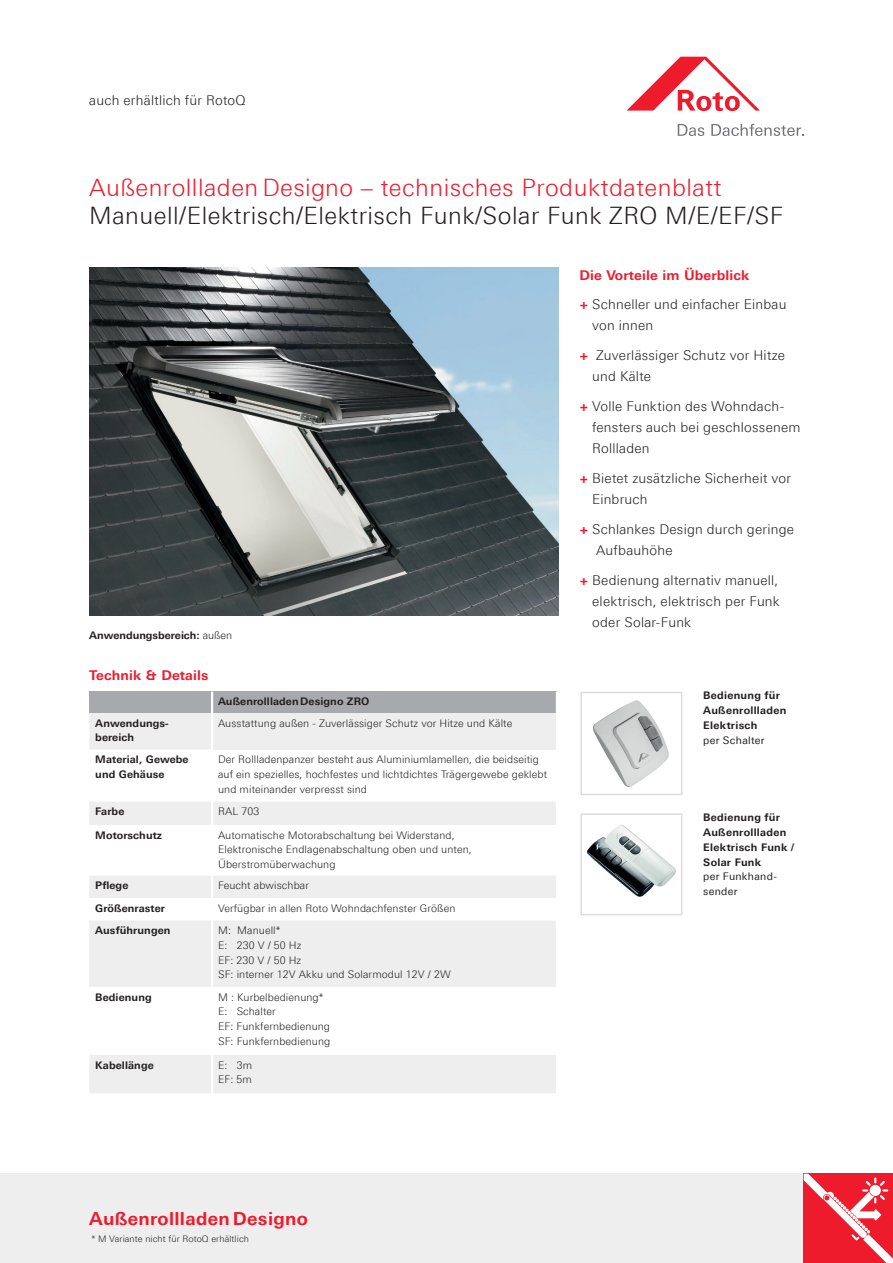
<style>
.page{position:relative;width:893px;height:1263px;background:#fff}
.page>*{position:absolute;margin:0;border:0;box-sizing:border-box;transform-origin:0 0}
.t1{font:300 24px "LT Univers Basic";letter-spacing:.02em;color:#231f20}
.t2{font:300 24px "LT Univers Basic";letter-spacing:.02em;color:#ee1b2d}
.t3{font:700 18px "LT Univers Basic";letter-spacing:.02em;color:#ee1b2d}
.t4{font:300 13.5px/21px "LT Univers Basic";letter-spacing:.02em;color:#231f20}
.t5{font:700 13.5px "LT Univers Basic";letter-spacing:.01em;color:#ee1b2d}
.t6{font:300 10.5px/14.9px "LT Univers Basic";letter-spacing:.01em;color:#231f20}
.t7{font:700 10.5px/14.9px "LT Univers Basic";letter-spacing:.01em;color:#231f20}
.t8{font:10.5px/14.9px "LT Univers Basic";letter-spacing:.03em;color:#231f20}
.t9{font:300 9px "LT Univers Basic";letter-spacing:.01em;color:#231f20}
.s1{font-weight:300}
.s2{font-weight:700;color:#ee1b2d}
</style>
<div class="page">
<div style="left:0;top:1174px;width:804px;height:89px;background:#eeeeef"></div>
<div style="left:89px;top:692px;width:123px;height:21px;background:#a8a9ad"></div>
<div style="left:212px;top:692px;width:345px;height:21px;background:#a8a9ad"></div>
<svg style="left:89px;top:713px;width:467px;height:380px"></svg>
<div style="left:212px;top:713px;width:345px;height:36px;background:#eeeeef"></div>
<svg style="left:89px;top:898px;width:467px;height:157px"></svg>
<hr style="left:211px;top:692px;width:2px;height:21px;background:#fff">
<hr style="left:556px;top:692px;width:2px;height:21px;background:#fff">
<hr style="left:211px;top:713px;width:2px;height:36px;background:#fff">
<hr style="left:556px;top:713px;width:2px;height:36px;background:#fff">
<hr style="left:211px;top:749px;width:2px;height:52px;background:#fff">
<hr style="left:211px;top:801px;width:2px;height:24px;background:#fff">
<hr style="left:211px;top:825px;width:2px;height:51px;background:#fff">
<hr style="left:211px;top:876px;width:2px;height:22px;background:#fff">
<hr style="left:211px;top:898px;width:2px;height:22px;background:#fff">
<hr style="left:211px;top:987px;width:2px;height:68px;background:#fff">
<hr style="left:211px;top:920px;width:2px;height:67px;background:#fff">
<hr style="left:211px;top:1055px;width:2px;height:38px;background:#fff">
<img style="left:89px;top:268px;width:469px;height:348px">
<img style="left:586px;top:825px;width:90px;height:72px">
<div style="left:580px;top:813px;width:102px;height:102px;border:2px solid #dcdddf"></div>
<img style="left:593px;top:700px;width:76px;height:87px">
<div style="left:580px;top:692px;width:102px;height:103px;border:2px solid #dcdddf"></div>
<svg style="left:804px;top:1174px;width:89px;height:89px"></svg>
<svg style="left:626px;top:57px;width:134px;height:54px"></svg>
<svg style="left:678px;top:124px;width:26px;height:12px"></svg>
<svg style="left:711px;top:124px;width:93px;height:12px"></svg>
<p class="t4" style="left:89px;top:90px;width:158px">auch erhältlich für RotoQ</p>
<h1 class="t2" style="left:89px;top:173px;width:634px">Außenrollladen Designo – technisches Produktdatenblatt</h1>
<h1 class="t1" style="left:89px;top:202px;width:695px">Manuell/Elektrisch/Elektrisch Funk/Solar Funk ZRO M/E/EF/SF</h1>
<p class="t7" style="left:89px;top:628px;width:144px">Anwendungsbereich: <span class="s1">außen</span></p>
<p class="t5" style="left:89px;top:667px;width:121px">Technik &amp; Details</p>
<p class="t7" style="left:218px;top:694px;width:153px">AußenrollladenDesigno ZRO</p>
<p class="t7" style="left:95px;top:715px;width:75px">Anwendungs&shy;bereich</p>
<p class="t6" style="left:218px;top:715px;width:296px">Ausstattung außen - Zuverlässiger Schutz vor Hitze und Kälte</p>
<p class="t7" style="left:95px;top:752px;width:95px">Material, Gewebe und Gehäuse</p>
<p class="t6" style="left:218px;top:752px;width:331px">Der Rollladenpanzer besteht aus Aluminiumlamellen, die beidseitig auf ein spezielles, hochfestes und lichtdichtes Trägergewebe geklebt und miteinander verpresst sind</p>
<p class="t7" style="left:95px;top:804px;width:31px">Farbe</p>
<p class="t6" style="left:218px;top:804px;width:43px">RAL 703</p>
<p class="t7" style="left:95px;top:827px;width:68px">Motorschutz</p>
<p class="t6" style="left:218px;top:827px;width:255px">Automatische Motorabschaltung bei Widerstand,<br>Elektronische Endlagenabschaltung oben und unten,<br>Überstromüberwachung</p>
<p class="t7" style="left:95px;top:878px;width:35px">Pflege</p>
<p class="t6" style="left:218px;top:878px;width:92px">Feucht abwischbar</p>
<p class="t7" style="left:95px;top:900px;width:71px">Größenraster</p>
<p class="t6" style="left:218px;top:900px;width:239px">Verfügbar in allen Roto Wohndachfenster Größen</p>
<p class="t7" style="left:95px;top:923px;width:77px">Ausführungen</p>
<p class="t6" style="left:218px;top:923px;width:234px">M: Manuell*<br>E: 230 V / 50 Hz<br>EF: 230 V / 50 Hz<br>SF: interner 12V Akku und Solarmodul 12V / 2W</p>
<p class="t7" style="left:95px;top:989px;width:58px">Bedienung</p>
<p class="t6" style="left:218px;top:989px;width:114px">M : Kurbelbedienung*<br>E: Schalter<br>EF: Funkfernbedienung<br>SF: Funkfernbedienung</p>
<p class="t7" style="left:95px;top:1057px;width:60px">Kabellänge</p>
<p class="t6" style="left:218px;top:1057px;width:35px">E: 3m<br>EF: 5m</p>
<p class="t4" style="left:579px;top:261px;width:209px;line-height:28.7px"><span class="s2">Die Vorteile im Überblick<br>+</span> Schneller und einfacher Einbau</p>
<p class="t4" style="left:592px;top:315px;width:63px">von innen</p>
<p class="t4" style="left:592px;top:345px;width:194px;text-indent:-13px"><span class="s2">+</span> Zuverlässiger Schutz vor Hitze und Kälte</p>
<p class="t4" style="left:592px;top:396px;width:210px;text-indent:-13px"><span class="s2">+</span> Volle Funktion des Wohndach&shy;fensters auch bei geschlossenem<br>Rollladen</p>
<p class="t4" style="left:592px;top:468px;width:200px;text-indent:-13px"><span class="s2">+</span> Bietet zusätzliche Sicherheit vor<br>Einbruch</p>
<p class="t4" style="left:596px;top:519px;width:200px;text-indent:-17px"><span class="s2">+</span> Schlankes Design durch geringe<br>Aufbauhöhe</p>
<p class="t4" style="left:592px;top:570px;width:189px;text-align:justify;text-indent:-13px"><span class="s2">+</span> Bedienung alternativ manuell, elektrisch, elektrisch per Funk oder Solar-Funk</p>
<p class="t7" style="left:703px;top:688px;width:85px">Bedienung für<br>Außenrollladen<br>Elektrisch</p>
<p class="t8" style="left:703px;top:733px;width:63px">per Schalter</p>
<p class="t7" style="left:703px;top:810px;width:92px">Bedienung für<br>Außenrollladen<br>Elektrisch Funk /<br>Solar Funk</p>
<p class="t8" style="left:703px;top:869px;width:75px">per Funkhand&shy;sender</p>
<h2 class="t3" style="left:89px;top:1207px;width:220px">Außenrollladen Designo</h2>
<p class="t9" style="left:91px;top:1233px;width:159px">* M Variante nicht für RotoQ erhältlich</p>
</div>
